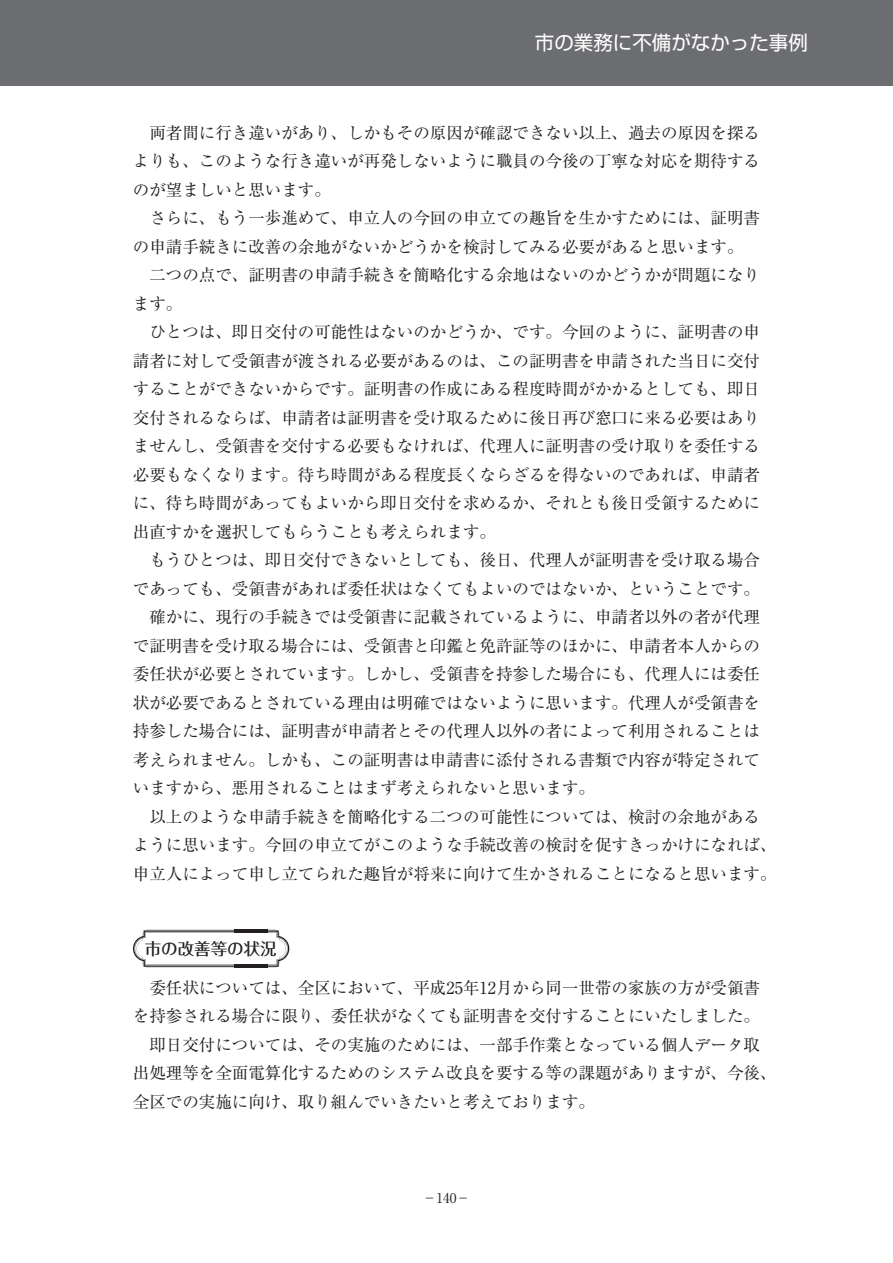
<style>
.page{position:relative;width:893px;height:1263px;background:#fff}
.page>*{position:absolute;margin:0;border:0;box-sizing:border-box;transform-origin:0 0}
.t1{font:19.5px "Shin Go Pr 5";color:#fff}
.t2{font:16.5px/28.5px "Ryumin Pr 5";color:#231f20}
.t3{font:500 16.5px "Folk Pro";color:#231f20}
.t4{font:13.5px "Ryumin Pr 5";color:#231f20}
</style>
<div class="page">
<svg style="left:133px;top:930px;width:101px;height:37px"></svg>
<svg style="left:268px;top:930px;width:21px;height:37px"></svg>
<hr style="left:234px;top:967px;width:34px;height:1px;background:#231f20">
<hr style="left:234px;top:932px;width:34px;height:1px;background:#231f20">
<hr style="left:234px;top:965px;width:34px;height:2px;background:#231f20">
<hr style="left:234px;top:930px;width:34px;height:2px;background:#231f20">
<div style="left:0;top:0;width:893px;height:85px;background:#6c6d70"></div>
<p class="t1" style="left:535px;top:26px;width:274px">市の業務に不備がなかった事例</p>
<p class="t2" style="left:133px;top:117px;width:645px">　両者間に行き違いがあり、しかもその原因が確認できない以上、過去の原因を探るよりも、このような行き違いが再発しないように職員の今後の丁寧な対応を期待するのが望ましいと思います。<br>　さらに、もう一歩進めて、申立人の今回の申立ての趣旨を生かすためには、証明書の申請手続きに改善の余地がないかどうかを検討してみる必要があると思います。<br>　二つの点で、証明書の申請手続きを簡略化する余地はないのかどうかが問題になります。<br>　ひとつは、即日交付の可能性はないのかどうか、です。今回のように、証明書の申請者に対して受領書が渡される必要があるのは、この証明書を申請された当日に交付することができないからです。証明書の作成にある程度時間がかかるとしても、即日交付されるならば、申請者は証明書を受け取るために後日再び窓口に来る必要はありませんし、受領書を交付する必要もなければ、代理人に証明書の受け取りを委任する必要もなくなります。待ち時間がある程度長くならざるを得ないのであれば、申請者に、待ち時間があってもよいから即日交付を求めるか、それとも後日受領するために出直すかを選択してもらうことも考えられます。<br>　もうひとつは、即日交付できないとしても、後日、代理人が証明書を受け取る場合であっても、受領書があれば委任状はなくてもよいのではないか、ということです。　確かに、現行の手続きでは受領書に記載されているように、申請者以外の者が代理で証明書を受け取る場合には、受領書と印鑑と免許証等のほかに、申請者本人からの委任状が必要とされています。しかし、受領書を持参した場合にも、代理人には委任状が必要であるとされている理由は明確ではないように思います。代理人が受領書を持参した場合には、証明書が申請者とその代理人以外の者によって利用されることは考えられません。しかも、この証明書は申請書に添付される書類で内容が特定されていますから、悪用されることはまず考えられないと思います。<br>　以上のような申請手続きを簡略化する二つの可能性については、検討の余地があるように思います。今回の申立てがこのような手続改善の検討を促すきっかけになれば、申立人によって申し立てられた趣旨が将来に向けて生かされることになると思います。</p>
<p class="t3" style="left:145px;top:934px;width:133px">市の改善等の状況</p>
<p class="t2" style="left:133px;top:972px;width:645px">　委任状については、全区において、平成25年12月から同一世帯の家族の方が受領書を持参される場合に限り、委任状がなくても証明書を交付することにいたしました。　即日交付については、その実施のためには、一部手作業となっている個人データ取出処理等を全面電算化するためのシステム改良を要する等の課題がありますが、今後、全区での実施に向け、取り組んでいきたいと考えております。</p>
<p class="t4" style="left:423px;top:1188px;width:49px">−140−</p>
</div>
